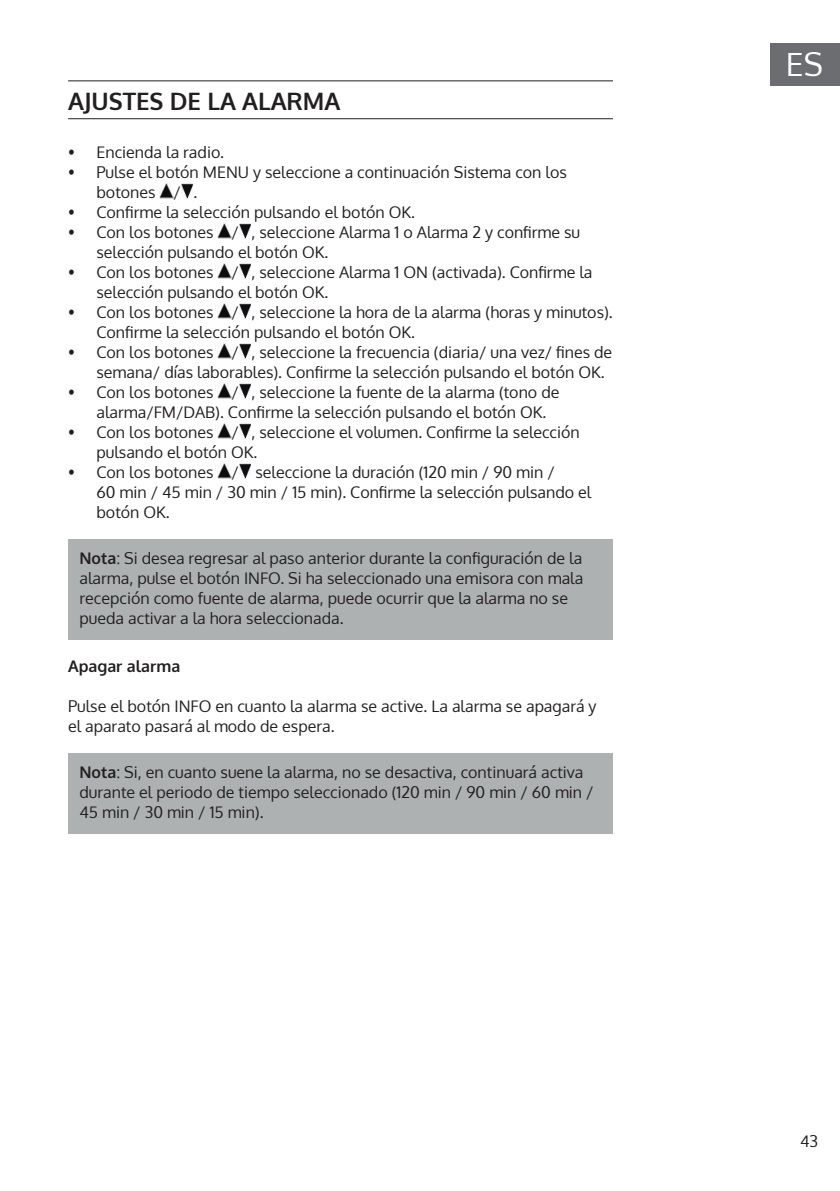
<style>
.page{position:relative;width:840px;height:1191px;background:#fff}
.page>*{position:absolute;margin:0;border:0;box-sizing:border-box;transform-origin:0 0}
.t1{font:32px "Oxygen";color:#fff}
.t2{font:700 24px "Oxygen";color:#231f20}
.t3{font:16px/20px "Oxygen";color:#231f20}
.t4{font:700 16px "Oxygen";color:#231f20}
.s1{font-weight:700}
</style>
<div class="page">
<div style="left:770px;top:43px;width:69px;height:42px;background:#6c6d70"></div>
<hr style="left:68px;top:80px;width:544px;height:1px;background:#231f20">
<hr style="left:68px;top:118px;width:544px;height:1px;background:#231f20">
<div style="left:68px;top:539px;width:544px;height:100px;background:#aeb1b1"></div>
<div style="left:68px;top:753px;width:544px;height:80px;background:#aeb1b1"></div>
<img style="left:159px;top:184px;width:14px;height:14px">
<img style="left:181px;top:184px;width:12px;height:14px">
<img style="left:217px;top:224px;width:14px;height:14px">
<img style="left:239px;top:224px;width:12px;height:14px">
<img style="left:217px;top:264px;width:14px;height:14px">
<img style="left:239px;top:264px;width:12px;height:14px">
<img style="left:217px;top:304px;width:14px;height:14px">
<img style="left:239px;top:304px;width:12px;height:14px">
<img style="left:217px;top:344px;width:14px;height:14px">
<img style="left:239px;top:344px;width:12px;height:14px">
<img style="left:217px;top:384px;width:14px;height:14px">
<img style="left:239px;top:384px;width:12px;height:14px">
<img style="left:217px;top:424px;width:14px;height:14px">
<img style="left:239px;top:424px;width:12px;height:14px">
<img style="left:217px;top:464px;width:14px;height:14px">
<img style="left:239px;top:464px;width:12px;height:14px">
<h2 class="t2" style="left:68px;top:86px;width:273px">AJUSTES DE LA ALARMA</h2>
<p class="t3" style="left:68px;top:142px;width:157px">• Encienda la radio.</p>
<p class="t3" style="left:96px;top:162px;width:471px;text-indent:-28px">• Pulse el botón MENU y seleccione a continuación Sistema con los botones / .</p>
<p class="t3" style="left:68px;top:202px;width:348px">• Confirme la selección pulsando el botón OK.</p>
<p class="t3" style="left:96px;top:222px;width:485px;text-indent:-28px">• Con los botones / , seleccione Alarma 1 o Alarma 2 y confirme su selección pulsando el botón OK.</p>
<p class="t3" style="left:96px;top:262px;width:497px;text-indent:-28px">• Con los botones / , seleccione Alarma 1 ON (activada). Confirme la selección pulsando el botón OK.</p>
<p class="t3" style="left:96px;top:302px;width:517px;text-indent:-28px">• Con los botones / , seleccione la hora de la alarma (horas y minutos).<br>Confirme la selección pulsando el botón OK.</p>
<p class="t3" style="left:96px;top:342px;width:517px;text-indent:-28px">• Con los botones / , seleccione la frecuencia (diaria/ una vez/ fines de semana/ días laborables). Confirme la selección pulsando el botón OK.</p>
<p class="t3" style="left:96px;top:382px;width:464px;text-indent:-28px">• Con los botones / , seleccione la fuente de la alarma (tono de alarma/FM/DAB). Confirme la selección pulsando el botón OK.</p>
<p class="t3" style="left:96px;top:422px;width:484px;text-indent:-28px">• Con los botones / , seleccione el volumen. Confirme la selección pulsando el botón OK.</p>
<p class="t3" style="left:96px;top:462px;width:496px;text-indent:-28px">• Con los botones / seleccione la duración (120 min / 90 min /<br>60 min / 45 min / 30 min / 15 min). Confirme la selección pulsando el botón OK.</p>
<p class="t3" style="left:79px;top:548px;width:505px"><span class="s1">Nota</span>: Si desea regresar al paso anterior durante la configuración de la alarma, pulse el botón INFO. Si ha seleccionado una emisora con mala recepción como fuente de alarma, puede ocurrir que la alarma no se pueda activar a la hora seleccionada.</p>
<p class="t4" style="left:68px;top:656px;width:114px">Apagar alarma</p>
<p class="t3" style="left:68px;top:696px;width:529px">Pulse el botón INFO en cuanto la alarma se active. La alarma se apagará y el aparato pasará al modo de espera.</p>
<p class="t3" style="left:79px;top:762px;width:515px"><span class="s1">Nota</span>: Si, en cuanto suene la alarma, no se desactiva, continuará activa durante el periodo de tiempo seleccionado (120 min / 90 min / 60 min /<br>45 min / 30 min / 15 min).</p>
<h1 class="t1" style="left:785px;top:43px;width:39px">ES</h1>
<p class="t3" style="left:799px;top:1130px;width:20px">43</p>
</div>
